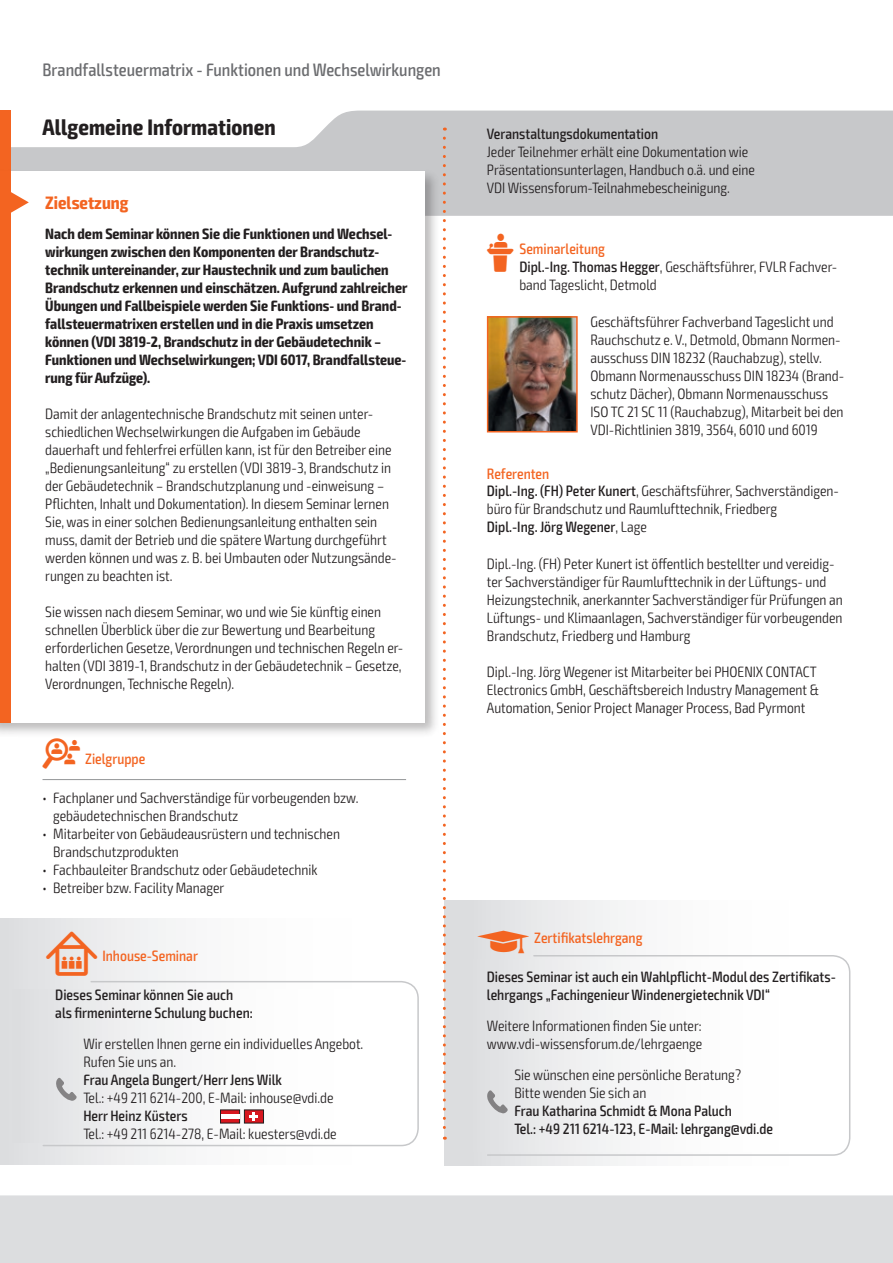
<style>
.page{position:relative;width:893px;height:1263px;background:#fff}
.page>*{position:absolute;margin:0;border:0;box-sizing:border-box;transform-origin:0 0}
.t1{font:700 condensed 22.5px "Exo 2";letter-spacing:.005em;color:#231f20}
.t2{font:500 condensed 18px "Exo 2";color:#6c6d70}
.t3{font:700 condensed 18px "Exo 2";color:#f36421}
.t4{font:300 condensed 15px/18px "Exo 2";color:#231f20}
.t5{font:700 condensed 15px/18px "Exo 2";color:#231f20}
.t6{font:500 condensed 15px/18px "Exo 2";color:#231f20}
.t7{font:500 condensed 15px "Exo 2";color:#f36421}
.s1{font-family:"VDI Iconset S4 A Regular";font-weight:400;font-stretch:normal}
.s2{font-family:"VDI Iconset S4 A Regular";font-weight:400;font-stretch:normal;font-size:15.45px}
.s3{font-weight:500}
</style>
<div class="page">
<svg style="left:0;top:1165px;width:893px;height:98px;fill:#dcdddf"></svg>
<svg style="left:11px;top:111px;width:881px;height:105px;fill:#c7c8ca"></svg>
<hr style="left:892px;top:111px;width:1px;height:105px;background:#f36421">
<div style="left:0;top:111px;width:11px;height:63px;background:#f36421"></div>
<hr style="left:43px;top:779px;width:363px;height:1px;background:#939598">
<div style="left:0;top:168px;width:440px;height:570px;background:#231f20;opacity:.3"></div>
<div style="left:0;top:171px;width:424px;height:552px;background:#fff"></div>
<div style="left:0;top:171px;width:11px;height:552px;background:#f36421"></div>
<svg style="left:11px;top:192px;width:18px;height:21px"></svg>
<img style="left:490px;top:319px;width:85px;height:110px">
<div style="left:487px;top:316px;width:91px;height:116px;border:2px solid #f36421"></div>
<div style="left:0;top:918px;width:419px;height:247px;background:linear-gradient(to right,#e2e3e5,#fff)"></div>
<svg style="left:42px;top:980px;width:377px;height:167px"></svg>
<div style="left:13px;top:990px;width:382px;height:152px;background:linear-gradient(to right,#e3e3e5,#fff)"></div>
<svg style="left:220px;top:1109px;width:44px;height:14px"></svg>
<hr style="left:221px;top:1114px;width:18px;height:4px;background:#fff">
<svg style="left:56px;top:1078px;width:21px;height:23px"></svg>
<div style="left:444px;top:900px;width:406px;height:265px;background:linear-gradient(to right,#dfe0e2,#fff)"></div>
<svg style="left:486px;top:954px;width:365px;height:202px"></svg>
<div style="left:444px;top:960px;width:394px;height:191px;background:linear-gradient(to right,#dfe0e2,#fff)"></div>
<svg style="left:487px;top:1090px;width:21px;height:24px"></svg>
<svg style="left:443px;top:138px;width:3px;height:1002px"></svg>
<p class="t2" style="left:43px;top:59px;width:400px">Brandfallsteuermatrix - Funktionen und Wechselwirkungen</p>
<h1 class="t1" style="left:43px;top:113px;width:235px">Allgemeine Informationen</h1>
<p class="t6" style="left:487px;top:125px;width:173px">Veranstaltungsdokumentation</p>
<p class="t4" style="left:487px;top:143px;width:270px">Jeder Teilnehmer erhält eine Dokumentation wie<br>Präsentationsunterlagen, Handbuch o.ä. und eine<br>VDI Wissensforum-Teilnahmebescheinigung.</p>
<p class="t3" style="left:45px;top:192px;width:85px">Zielsetzung</p>
<p class="t5" style="left:45px;top:225px;width:364px">Nach dem Seminar können Sie die Funktionen und Wechsel&shy;wirkungen zwischen den Komponenten der Brandschutz&shy;technik untereinander, zur Haustechnik und zum baulichen Brandschutz erkennen und einschätzen. Aufgrund zahlreicher Übungen und Fallbeispiele werden Sie Funktions- und Brand&shy;fallsteuermatrixen erstellen und in die Praxis umsetzen können (VDI 3819-2, Brandschutz in der Gebäudetechnik – Funktionen und Wechselwirkungen; VDI 6017, Brandfallsteue&shy;rung für Aufzüge).</p>
<p class="t4" style="left:45px;top:405px;width:353px">Damit der anlagentechnische Brandschutz mit seinen unter&shy;schiedlichen Wechselwirkungen die Aufgaben im Gebäude dauerhaft und fehlerfrei erfüllen kann, ist für den Betreiber eine „Bedienungsanleitung“ zu erstellen (VDI 3819-3, Brandschutz in der Gebäudetechnik – Brandschutzplanung und -einweisung – Pflichten, Inhalt und Dokumentation). In diesem Seminar lernen Sie, was in einer solchen Bedienungsanleitung enthalten sein muss, damit der Betrieb und die spätere Wartung durchgeführt werden können und was z. B. bei Umbauten oder Nutzungsände&shy;rungen zu beachten ist.</p>
<p class="t4" style="left:45px;top:603px;width:360px">Sie wissen nach diesem Seminar, wo und wie Sie künftig einen schnellen Überblick über die zur Bewertung und Bearbeitung erforderlichen Gesetze, Verordnungen und technischen Regeln er&shy;halten (VDI 3819-1, Brandschutz in der Gebäudetechnik – Gesetze, Verordnungen, Technische Regeln).</p>
<p class="t7" style="left:43px;top:750px;width:104px"><span class="s1">Z</span> Zielgruppe</p>
<p class="t4" style="left:53px;top:789px;width:307px;text-indent:-11px">• Fachplaner und Sachverständige für vorbeugenden bzw. gebäudetechnischen Brandschutz</p>
<p class="t4" style="left:53px;top:825px;width:288px;text-indent:-11px">• Mitarbeiter von Gebäudeausrüstern und technischen<br>Brandschutzprodukten</p>
<p class="t4" style="left:43px;top:861px;width:277px">• Fachbauleiter Brandschutz oder Gebäudetechnik</p>
<p class="t4" style="left:43px;top:879px;width:183px">• Betreiber bzw. Facility Manager</p>
<p class="t7" style="left:46px;top:947px;width:153px"><span class="s2">I</span> Inhouse-Seminar</p>
<p class="t6" style="left:55px;top:986px;width:199px">Dieses Seminar können Sie auch als firmeninterne Schulung buchen:</p>
<p class="t4" style="left:83px;top:1035px;width:282px">Wir erstellen Ihnen gerne ein individuelles Angebot.<br>Rufen Sie uns an.</p>
<p class="t6" style="left:83px;top:1071px;width:200px">Frau Angela Bungert/Herr Jens Wilk</p>
<p class="t4" style="left:83px;top:1089px;width:252px">Tel.: +49 211 6214-200, E-Mail: inhouse@vdi.de</p>
<p class="t6" style="left:83px;top:1107px;width:106px">Herr Heinz Küsters</p>
<p class="t4" style="left:83px;top:1125px;width:255px">Tel.: +49 211 6214-278, E-Mail: kuesters@vdi.de</p>
<p class="t7" style="left:487px;top:240px;width:120px"><span class="s1">L</span> Seminarleitung</p>
<p class="t4" style="left:519px;top:258px;width:319px"><span class="s3">Dipl.-Ing. Thomas Hegger</span>, Geschäftsführer, FVLR Fachver&shy;band Tageslicht, Detmold</p>
<p class="t7" style="left:487px;top:464px;width:64px">Referenten</p>
<p class="t4" style="left:590px;top:313px;width:255px">Geschäftsführer Fachverband Tageslicht und Rauchschutz e. V., Detmold, Obmann Normen&shy;ausschuss DIN 18232 (Rauchabzug), stellv.<br>Obmann Normenausschuss DIN 18234 (Brand&shy;schutz Dächer), Obmann Normenausschuss ISO TC 21 SC 11 (Rauchabzug), Mitarbeit bei den VDI-Richtlinien 3819, 3564, 6010 und 6019</p>
<p class="t4" style="left:487px;top:482px;width:354px"><span class="s3">Dipl.-Ing. (FH) Peter Kunert</span>, Geschäftsführer, Sachverständigen&shy;büro für Brandschutz und Raumlufttechnik, Friedberg<br><span class="s3">Dipl.-Ing. Jörg Wegener</span>, Lage</p>
<p class="t4" style="left:487px;top:555px;width:358px">Dipl.-Ing. (FH) Peter Kunert ist öffentlich bestellter und vereidig&shy;ter Sachverständiger für Raumlufttechnik in der Lüftungs- und Heizungstechnik, anerkannter Sachverständiger für Prüfungen an Lüftungs- und Klimaanlagen, Sachverständiger für vorbeugenden Brandschutz, Friedberg und Hamburg</p>
<p class="t4" style="left:487px;top:663px;width:334px">Dipl.-Ing. Jörg Wegener ist Mitarbeiter bei PHOENIX CONTACT<br>Electronics GmbH, Geschäftsbereich Industry Management &amp;<br>Automation, Senior Project Manager Process, Bad Pyrmont</p>
<p class="t7" style="left:478px;top:929px;width:166px"><span class="s1">z</span> Zertifikatslehrgang</p>
<p class="t6" style="left:487px;top:968px;width:350px">Dieses Seminar ist auch ein Wahlpflicht-Modul des Zertifikats&shy;lehrgangs „Fachingenieur Windenergietechnik VDI“</p>
<p class="t4" style="left:487px;top:1017px;width:217px">Weitere Informationen finden Sie unter: www.vdi-wissensforum.de/lehrgaenge</p>
<p class="t4" style="left:514px;top:1066px;width:228px">Sie wünschen eine persönliche Beratung?<br>Bitte wenden Sie sich an</p>
<p class="t6" style="left:514px;top:1102px;width:260px">Frau Katharina Schmidt &amp; Mona Paluch<br>Tel.: +49 211 6214-123, E-Mail: lehrgang@vdi.de</p>
</div>
